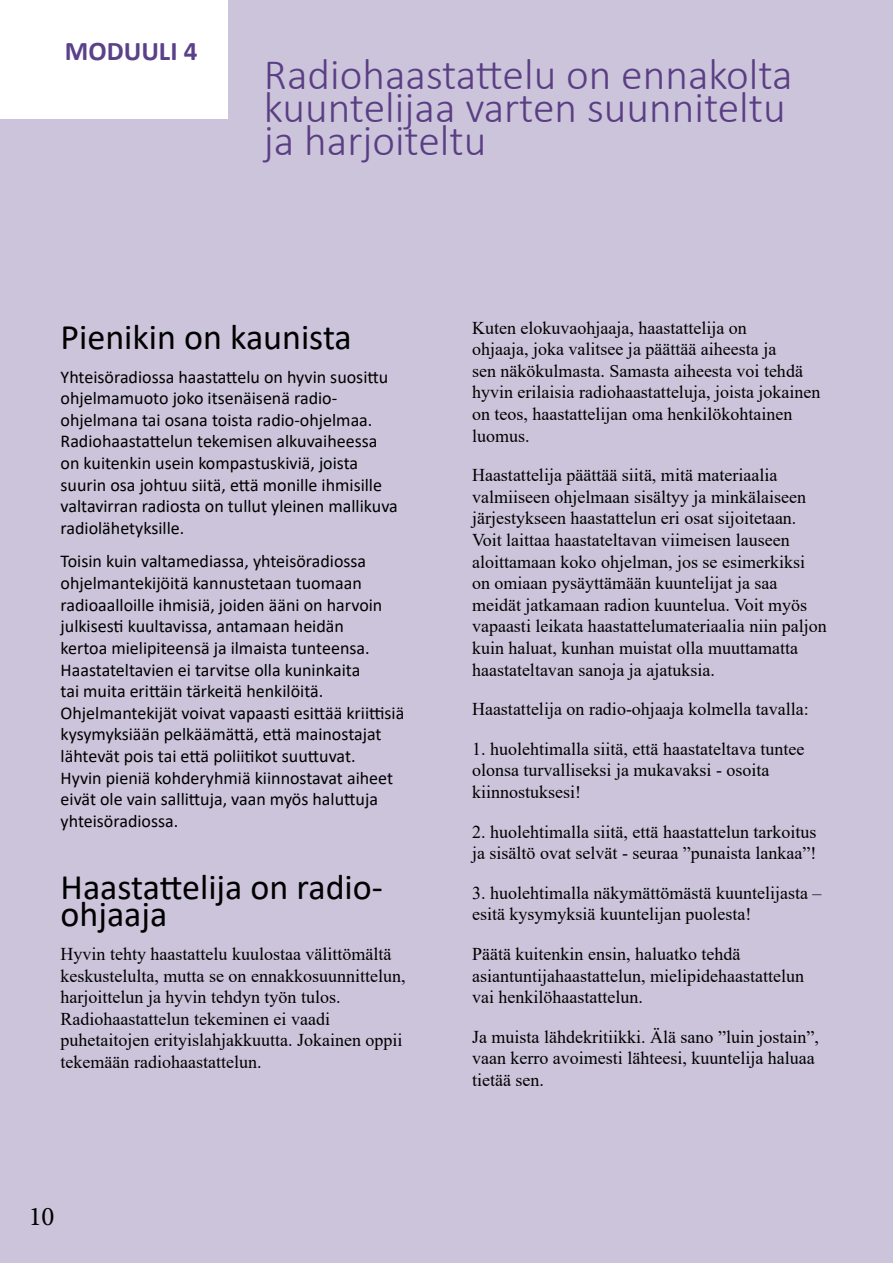
<style>
.page{position:relative;width:893px;height:1263px;background:#cbc4da}
.page>*{position:absolute;margin:0;border:0;box-sizing:border-box;transform-origin:0 0}
.t1{font:300 43.5px/33px "Calibri";color:#5a3e84}
.t2{font:36px/27px "Calibri";color:#000}
.t3{font:700 27px "Calibri";color:#5a418a}
.t4{font:27px "Minion Pro";color:#000}
.t5{font:18px/21.6px "Times New Roman";color:#000}
.t6{font:18px/21.6px "Calibri";color:#000}
</style>
<div class="page">
<div style="left:0;top:0;width:228px;height:118px;background:#fff"></div>
<h3 class="t3" style="left:65px;top:32px;width:134px">MODUULI 4</h3>
<h1 class="t1" style="left:264px;top:58px;width:530px">Radiohaastattelu on ennakolta kuuntelijaa varten suunniteltu ja harjoiteltu</h1>
<h2 class="t2" style="left:61px;top:323px;width:293px">Pienikin on kaunista</h2>
<p class="t6" style="left:61px;top:365px;width:339px">Yhteisöradiossa haastattelu on hyvin suosittu ohjelmamuoto joko itsenäisenä radio&shy;ohjelmana tai osana toista radio-ohjelmaa.<br>Radiohaastattelun tekemisen alkuvaiheessa on kuitenkin usein kompastuskiviä, joista suurin osa johtuu siitä, että monille ihmisille valtavirran radiosta on tullut yleinen mallikuva radiolähetyksille.</p>
<p class="t6" style="left:61px;top:550px;width:345px">Toisin kuin valtamediassa, yhteisöradiossa ohjelmantekijöitä kannustetaan tuomaan radioaalloille ihmisiä, joiden ääni on harvoin julkisesti kuultavissa, antamaan heidän<br>kertoa mielipiteensä ja ilmaista tunteensa.<br>Haastateltavien ei tarvitse olla kuninkaita<br>tai muita erittäin tärkeitä henkilöitä.<br>Ohjelmantekijät voivat vapaasti esittää kriittisiä kysymyksiään pelkäämättä, että mainostajat lähtevät pois tai että poliitikot suuttuvat.<br>Hyvin pieniä kohderyhmiä kiinnostavat aiheet eivät ole vain sallittuja, vaan myös haluttuja yhteisöradiossa.</p>
<h2 class="t2" style="left:61px;top:873px;width:324px">Haastattelija on radio&shy;ohjaaja</h2>
<p class="t5" style="left:61px;top:942px;width:346px">Hyvin tehty haastattelu kuulostaa välittömältä keskustelulta, mutta se on ennakkosuunnittelun, harjoittelun ja hyvin tehdyn työn tulos.<br>Radiohaastattelun tekeminen ei vaadi puhetaitojen erityislahjakkuutta. Jokainen oppii tekemään radiohaastattelun.</p>
<h3 class="t4" style="left:29px;top:1198px;width:27px">10</h3>
<p class="t5" style="left:472px;top:316px;width:350px">Kuten elokuvaohjaaja, haastattelija on<br>ohjaaja, joka valitsee ja päättää aiheesta ja<br>sen näkökulmasta. Samasta aiheesta voi tehdä hyvin erilaisia radiohaastatteluja, joista jokainen on teos, haastattelijan oma henkilökohtainen luomus.</p>
<p class="t5" style="left:472px;top:464px;width:356px">Haastattelija päättää siitä, mitä materiaalia valmiiseen ohjelmaan sisältyy ja minkälaiseen järjestykseen haastattelun eri osat sijoitetaan.<br>Voit laittaa haastateltavan viimeisen lauseen aloittamaan koko ohjelman, jos se esimerkiksi on omiaan pysäyttämään kuuntelijat ja saa meidät jatkamaan radion kuuntelua. Voit myös vapaasti leikata haastattelumateriaalia niin paljon kuin haluat, kunhan muistat olla muuttamatta haastateltavan sanoja ja ajatuksia.</p>
<p class="t5" style="left:472px;top:698px;width:338px">Haastattelija on radio-ohjaaja kolmella tavalla:</p>
<p class="t5" style="left:472px;top:737px;width:334px">1. huolehtimalla siitä, että haastateltava tuntee olonsa turvalliseksi ja mukavaksi - osoita kiinnostuksesi!</p>
<p class="t5" style="left:472px;top:820px;width:346px">2. huolehtimalla siitä, että haastattelun tarkoitus ja sisältö ovat selvät - seuraa ”punaista lankaa”!</p>
<p class="t5" style="left:472px;top:881px;width:351px">3. huolehtimalla näkymättömästä kuuntelijasta – esitä kysymyksiä kuuntelijan puolesta!</p>
<p class="t5" style="left:472px;top:943px;width:333px">Päätä kuitenkin ensin, haluatko tehdä asiantuntijahaastattelun, mielipidehaastattelun vai henkilöhaastattelun.</p>
<p class="t5" style="left:472px;top:1025px;width:348px">Ja muista lähdekritiikki. Älä sano ”luin jostain”, vaan kerro avoimesti lähteesi, kuuntelija haluaa tietää sen.</p>
</div>
